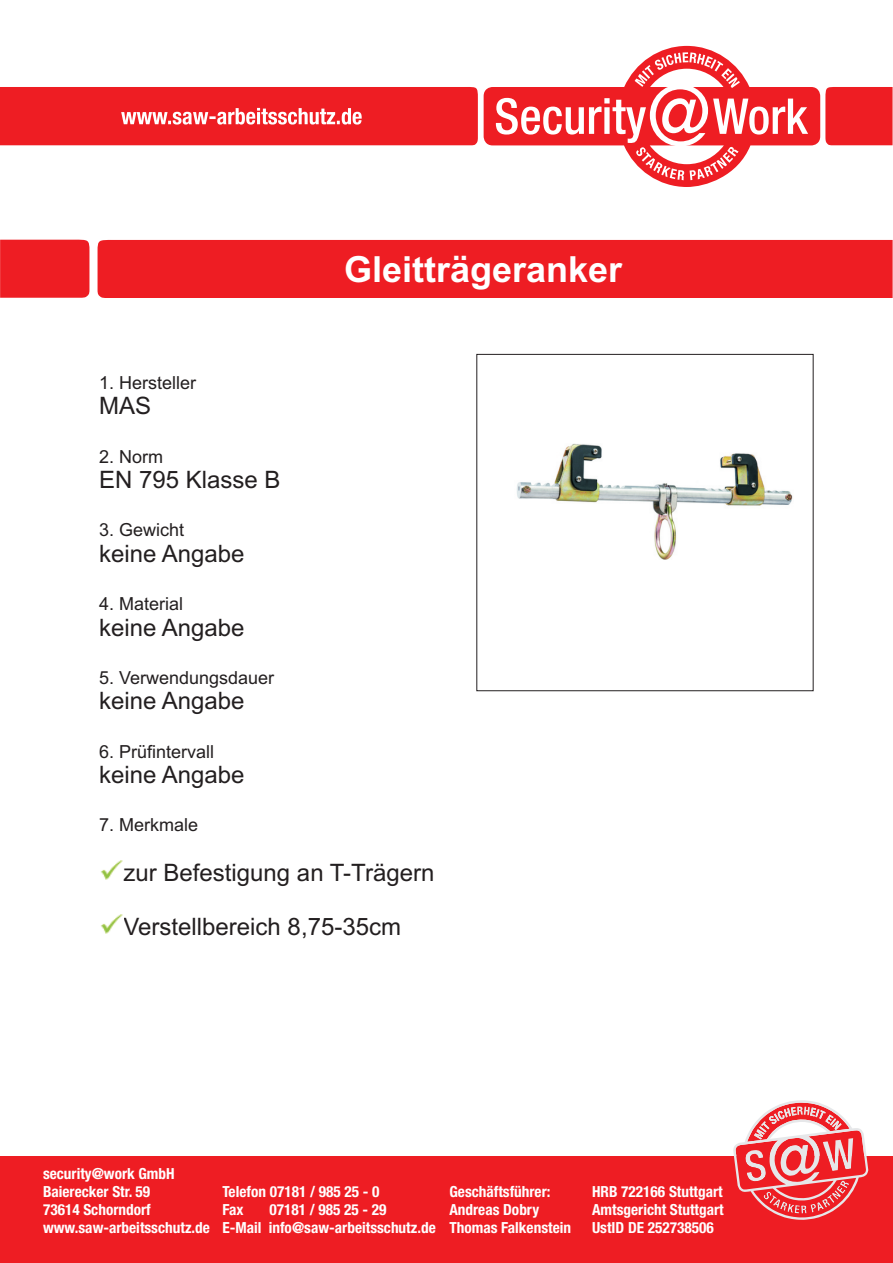
<style>
.page{position:relative;width:893px;height:1263px;background:#fff}
.page>*{position:absolute;margin:0;border:0;box-sizing:border-box;transform-origin:0 0}
.t1{font:700 36px "Arial";color:#fff}
.t2{font:24px "Arial";color:#231f20}
.t3{font:18px "Arial";color:#231f20}
.t4{font:700 condensed 15.3px/18.1px "Helvetica Neue LT Std";color:#fff}
</style>
<div class="page">
<svg style="left:484px;top:46px;width:336px;height:141px"></svg>
<svg style="left:496px;top:52px;width:312px;height:128px"></svg>
<div style="left:825px;top:87px;width:68px;height:58px;background:#ee1d23"></div>
<svg style="left:0;top:87px;width:478px;height:58px;background:#ef2b30"></svg>
<div style="left:0;top:1157px;width:893px;height:106px;background:#ee1d23"></div>
<div style="left:98px;top:240px;width:795px;height:58px;background:#ee1d23"></div>
<div style="left:0;top:239px;width:89px;height:59px;background:#ee1d23"></div>
<div style="left:477px;top:354px;width:336px;height:337px;border:1px solid #231f20"></div>
<svg style="left:733px;top:1100px;width:135px;height:120px"></svg>
<img style="left:101px;top:860px;width:22px;height:20px">
<img style="left:517px;top:443px;width:276px;height:116px">
<img style="left:101px;top:914px;width:22px;height:20px">
<h1 class="t1" style="left:344px;top:255px;width:280px">Gleitträgeranker</h1>
<p class="t3" style="left:99px;top:376px;width:99px">1. Hersteller</p>
<h2 class="t2" style="left:99px;top:397px;width:54px">MAS</h2>
<p class="t3" style="left:99px;top:449px;width:66px">2. Norm</p>
<h2 class="t2" style="left:99px;top:471px;width:183px">EN 795 Klasse B</h2>
<p class="t3" style="left:99px;top:523px;width:87px">3. Gewicht</p>
<h2 class="t2" style="left:99px;top:544px;width:147px">keine Angabe</h2>
<p class="t3" style="left:99px;top:597px;width:86px">4. Material</p>
<h2 class="t2" style="left:99px;top:618px;width:147px">keine Angabe</h2>
<p class="t3" style="left:99px;top:671px;width:177px">5. Verwendungsdauer</p>
<h2 class="t2" style="left:99px;top:692px;width:147px">keine Angabe</h2>
<p class="t3" style="left:99px;top:744px;width:117px">6. Prüfintervall</p>
<h2 class="t2" style="left:99px;top:766px;width:147px">keine Angabe</h2>
<p class="t3" style="left:99px;top:818px;width:101px">7. Merkmale</p>
<h2 class="t2" style="left:124px;top:864px;width:312px">zur Befestigung an T-Trägern</h2>
<h2 class="t2" style="left:124px;top:918px;width:279px">Verstellbereich 8,75-35cm</h2>
<p class="t4" style="left:43px;top:1167px;width:168px">security@work GmbH<br>Baierecker Str. 59<br>73614 Schorndorf www.saw-arbeitsschutz.de</p>
<p class="t4" style="left:222px;top:1185px;width:159px">Telefon 07181 / 985 25 - 0<br>Fax</p>
<p class="t4" style="left:222px;top:1203px;width:215px;text-align:center">07181 / 985 25 - 29<br>E-Mail info@saw-arbeitsschutz.de</p>
<p class="t4" style="left:449px;top:1185px;width:123px">Geschäftsführer:<br>Andreas Dobry<br>Thomas Falkenstein</p>
<p class="t4" style="left:592px;top:1185px;width:133px;text-align:justify">HRB 722166 Stuttgart Amtsgericht Stuttgart UstID DE 252738506</p>
</div>
